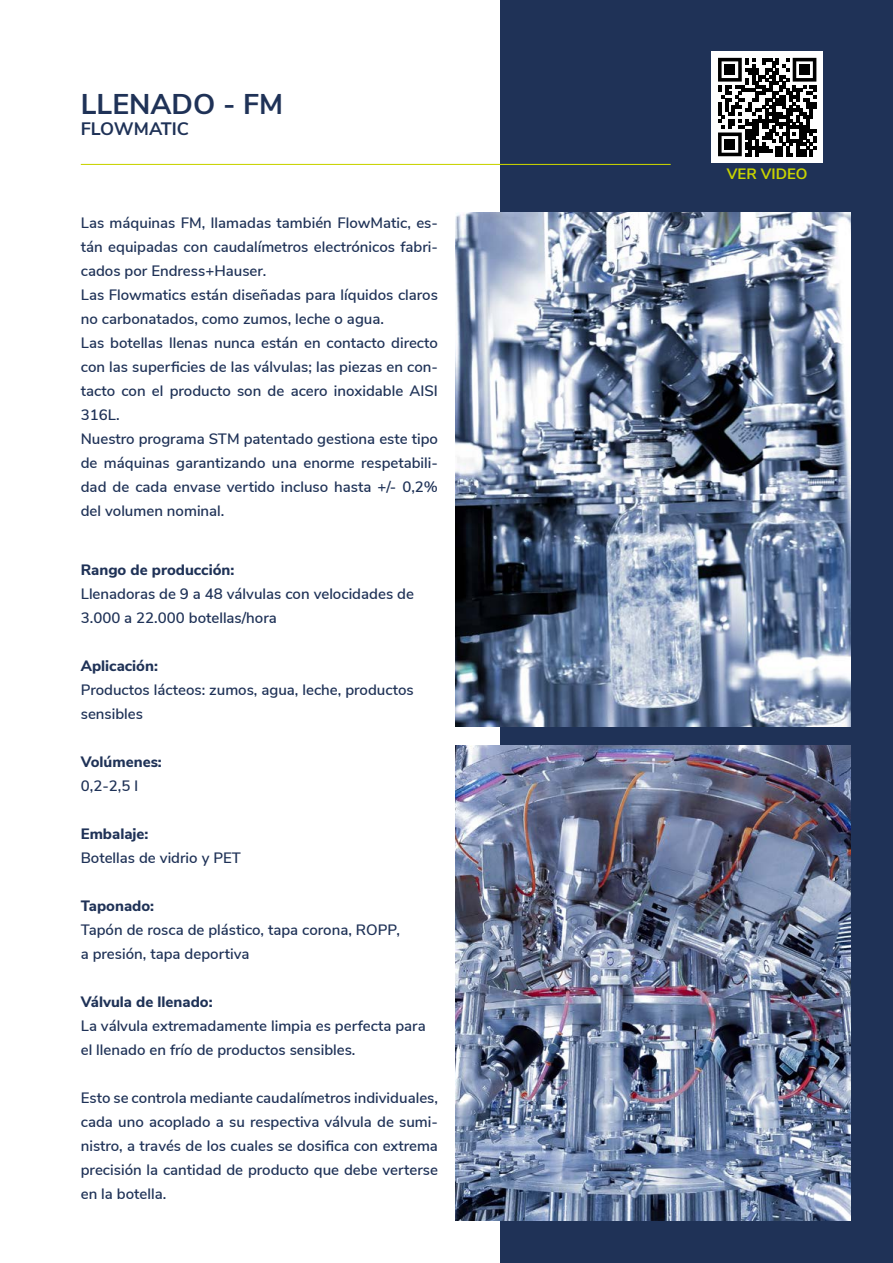
<style>
.page{position:relative;width:893px;height:1263px;background:#fff}
.page>*{position:absolute;margin:0;border:0;box-sizing:border-box;transform-origin:0 0}
.t1{font:700 28.5px "Nunito Sans";color:#1f3257}
.t2{font:700 18px "Nunito Sans";color:#1f3257}
.t3{font:600 15px/24px "Nunito Sans";color:#1f3257}
.t4{font:800 15px "Nunito Sans";color:#1f3257}
.t5{font:700 15px "Nunito Sans";color:#c8d300}
</style>
<div class="page">
<div style="left:500px;top:0;width:393px;height:1263px;background:#1f3257"></div>
<img style="left:456px;top:745px;width:394px;height:475px">
<img style="left:456px;top:213px;width:394px;height:514px">
<hr style="left:81px;top:164px;width:590px;height:1px;background:#c8d300">
<div style="left:712px;top:51px;width:111px;height:112px;background:#fff"></div>
<svg style="left:718px;top:58px;width:98px;height:98px"></svg>
<div style="left:725px;top:65px;width:10px;height:10px;background:#000"></div>
<div style="left:799px;top:65px;width:11px;height:10px;background:#000"></div>
<div style="left:725px;top:139px;width:10px;height:10px;background:#000"></div>
<h1 class="t1" style="left:81px;top:83px;width:204px">LLENADO - FM</h1>
<p class="t2" style="left:81px;top:116px;width:110px">FLOWMATIC</p>
<p class="t3" style="left:81px;top:210px;width:359px">Las máquinas FM, llamadas también FlowMatic, es&shy;tán equipadas con caudalímetros electrónicos fabri&shy;cados por Endress+Hauser.<br>Las Flowmatics están diseñadas para líquidos claros no carbonatados, como zumos, leche o agua.<br>Las botellas llenas nunca están en contacto directo con las superficies de las válvulas; las piezas en con&shy;tacto con el producto son de acero inoxidable AISI 316L.<br>Nuestro programa STM patentado gestiona este tipo de máquinas garantizando una enorme respetabili&shy;dad de cada envase vertido incluso hasta +/- 0,2% del volumen nominal.</p>
<p class="t4" style="left:81px;top:559px;width:155px">Rango de producción:</p>
<p class="t3" style="left:81px;top:581px;width:335px">Llenadoras de 9 a 48 válvulas con velocidades de<br>3.000 a 22.000 botellas/hora</p>
<p class="t4" style="left:81px;top:655px;width:79px">Aplicación:</p>
<p class="t3" style="left:81px;top:677px;width:334px">Productos lácteos: zumos, agua, leche, productos sensibles</p>
<p class="t4" style="left:81px;top:751px;width:83px">Volúmenes:</p>
<p class="t3" style="left:81px;top:773px;width:59px">0,2-2,5 l</p>
<p class="t4" style="left:81px;top:823px;width:69px">Embalaje:</p>
<p class="t3" style="left:81px;top:845px;width:162px">Botellas de vidrio y PET</p>
<p class="t4" style="left:81px;top:895px;width:75px">Taponado:</p>
<p class="t3" style="left:81px;top:917px;width:321px">Tapón de rosca de plástico, tapa corona, ROPP, a presión, tapa deportiva</p>
<p class="t4" style="left:81px;top:991px;width:133px">Válvula de llenado:</p>
<p class="t3" style="left:81px;top:1013px;width:346px">La válvula extremadamente limpia es perfecta para el llenado en frío de productos sensibles.</p>
<p class="t3" style="left:81px;top:1085px;width:359px;text-align:justify">Esto se controla mediante caudalímetros individuales, cada uno acoplado a su respectiva válvula de sumi&shy;nistro, a través de los cuales se dosifica con extrema precisión la cantidad de producto que debe verterse en la botella.</p>
<p class="t5" style="left:727px;top:163px;width:82px">VER VIDEO</p>
</div>
